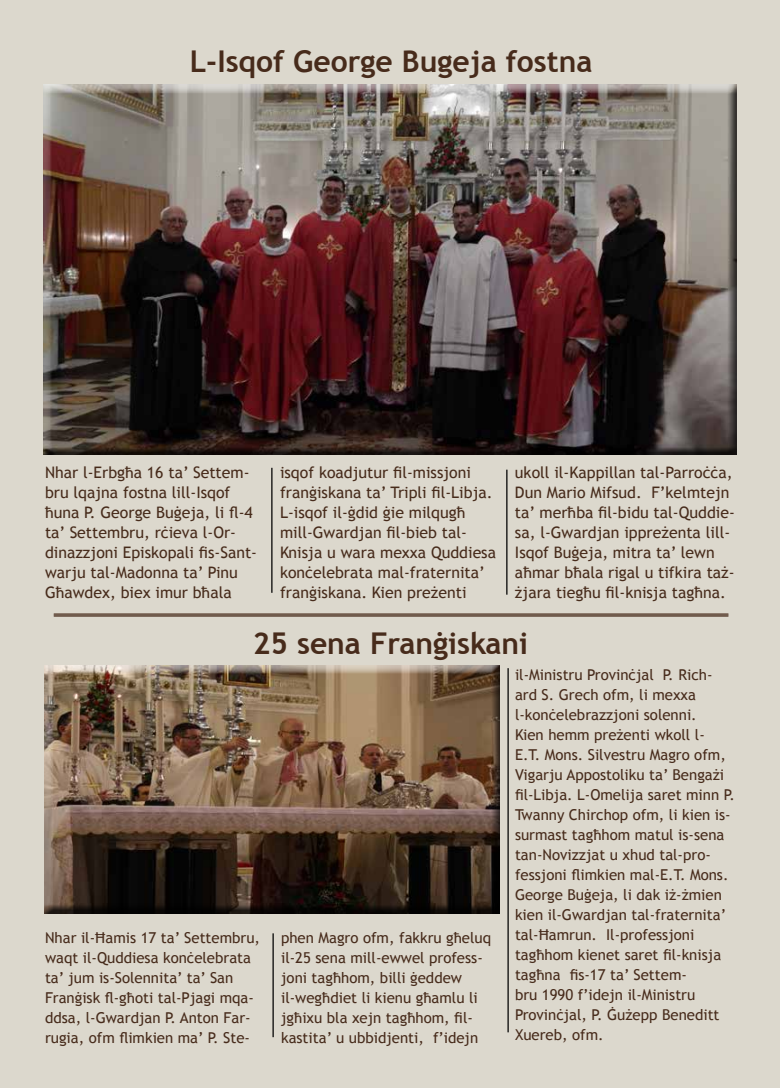
<style>
.page{position:relative;width:780px;height:1088px;background:#dcd8cd}
.page>*{position:absolute;margin:0;border:0;box-sizing:border-box;transform-origin:0 0}
.t1{font:700 30px "Trebuchet MS";color:#472b1b}
.t2{font:15.88px/20px "Trebuchet MS";color:#472b1b}
.t3{font:15px/20px "Trebuchet MS";color:#472b1b}
</style>
<div class="page">
<hr style="left:54px;top:614px;width:674px;height:1px;background:#472b1b">
<hr style="left:54px;top:615px;width:674px;height:1px;background:#472b1b">
<hr style="left:54px;top:616px;width:674px;height:1px;background:#472b1b">
<hr style="left:507px;top:668px;width:1px;height:364px;background:#000">
<hr style="left:271px;top:468px;width:1px;height:125px;background:#000">
<hr style="left:506px;top:470px;width:1px;height:125px;background:#000">
<hr style="left:272px;top:933px;width:2px;height:104px;background:#000">
<div style="left:44px;top:85px;width:692px;height:371px;background:#000;opacity:.75"></div>
<div style="left:45px;top:665px;width:455px;height:249px;background:#000;opacity:.75"></div>
<h1 class="t1" style="left:190px;top:43px;width:404px">L-Isqof George Bugeja fostna</h1>
<p class="t2" style="left:45px;top:462px;width:214px">Nhar l-Erbgħa 16 ta’ Settem&shy;bru lqajna fostna lill-Isqof ħuna P. George Buġeja, li fl-4 ta’ Settembru, rċieva l-Or&shy;dinazzjoni Episkopali fis-Sant&shy;warju tal-Madonna ta’ Pinu<br>Għawdex, biex imur bħala</p>
<p class="t2" style="left:280px;top:463px;width:217px">isqof koadjutur fil-missjoni franġiskana ta’ Tripli fil-Libja.<br>L-isqof il-ġdid ġie milqugħ mill-Gwardjan fil-bieb tal-<br>Knisja u wara mexxa Quddiesa konċelebrata mal-fraternita’ franġiskana. Kien preżenti</p>
<p class="t2" style="left:515px;top:463px;width:221px">ukoll il-Kappillan tal-Parroċċa,<br>Dun Mario Mifsud. F’kelmtejn ta’ merħba fil-bidu tal-Quddie&shy;sa, l-Gwardjan ippreżenta lill-<br>Isqof Buġeja, mitra ta’ lewn aħmar bħala rigal u tifkira taż&shy;żjara tiegħu fil-knisja tagħna.</p>
<h1 class="t1" style="left:253px;top:624px;width:277px">25 sena Franġiskani</h1>
<p class="t3" style="left:45px;top:928px;width:216px">Nhar il-Ħamis 17 ta’ Settembru, waqt il-Quddiesa konċelebrata ta’ jum is-Solennita’ ta’ San<br>Franġisk fl-għoti tal-Pjagi mqa&shy;ddsa, l-Gwardjan P. Anton Far&shy;rugia, ofm flimkien ma’ P. Ste-</p>
<p class="t3" style="left:281px;top:928px;width:211px">phen Magro ofm, fakkru għeluq il-25 sena mill-ewwel profess&shy;joni tagħhom, billi ġeddew il-wegħdiet li kienu għamlu li jgħixu bla xejn tagħhom, fil&shy;kastita’ u ubbidjenti, f’idejn</p>
<p class="t3" style="left:515px;top:665px;width:221px">il-Ministru Provinċjal P. Rich&shy;ard S. Grech ofm, li mexxa l-konċelebrazzjoni solenni.<br>Kien hemm preżenti wkoll l-<br>E.T. Mons. Silvestru Magro ofm,<br>Vigarju Appostoliku ta’ Bengażi fil-Libja. L-Omelija saret minn P.<br>Twanny Chirchop ofm, li kien is&shy;surmast tagħhom matul is-sena tan-Novizzjat u xhud tal-pro&shy;fessjoni flimkien mal-E.T. Mons.<br>George Buġeja, li dak iż-żmien kien il-Gwardjan tal-fraternita’ tal-Ħamrun. Il-professjoni tagħhom kienet saret fil-knisja tagħna fis-17 ta’ Settem-<br>bru 1990 f’idejn il-Ministru<br>Provinċjal, P. Ġużepp Beneditt<br>Xuereb, ofm.</p>
</div>
